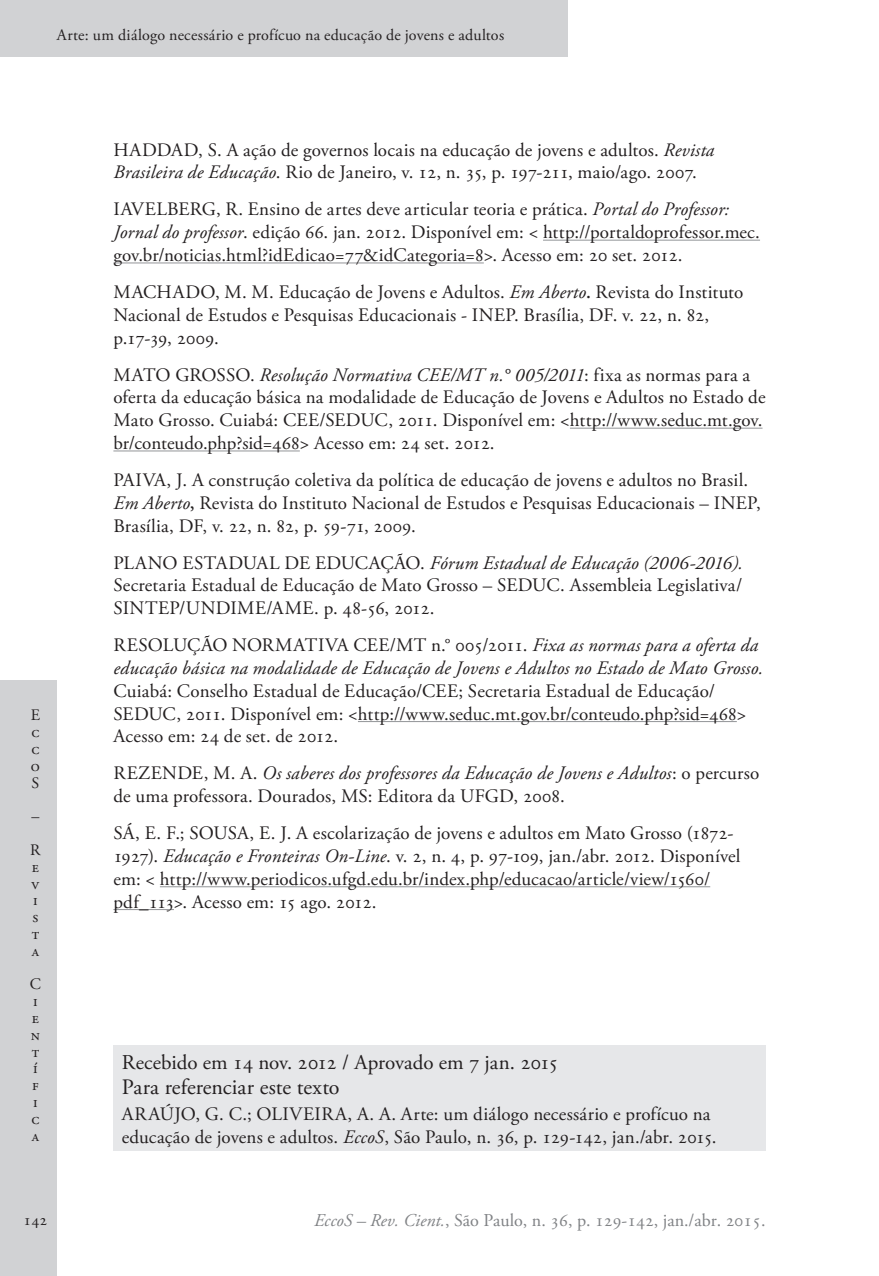
<style>
.page{position:relative;width:879px;height:1276px;background:#fff}
.page>*{position:absolute;margin:0;border:0;box-sizing:border-box;transform-origin:0 0}
.Ec_Tabela_-_titulo{font:22px "Adobe Garamond Pro";color:#231f20}
.Ec_Tabela_-_corpo{font:21px "Adobe Garamond Pro";letter-spacing:-.01em;color:#231f20}
.Ec_Referencias{font:19px/22.8px "Adobe Garamond Pro";letter-spacing:.01em;color:#231f20}
.t1{font:18px "Adobe Garamond Pro";color:#808285}
.t2{font:16px/16.8px "Adobe Garamond Pro";letter-spacing:.01em;color:#231f20;text-align:justify}
.s1{font-style:italic}
.s2{font-weight:600}
</style>
<div class="page">
<div style="left:0;top:680px;width:57px;height:596px;background:#d1d2d4"></div>
<div style="left:0;top:0;width:567px;height:57px;background:#d1d2d4"></div>
<hr style="left:543px;top:240px;width:217px;height:1px;background:#939598">
<hr style="left:113px;top:262px;width:371px;height:1px;background:#939598">
<hr style="left:570px;top:428px;width:192px;height:1px;background:#939598">
<hr style="left:113px;top:450px;width:187px;height:1px;background:#939598">
<hr style="left:358px;top:721px;width:379px;height:1px;background:#939598">
<hr style="left:160px;top:886px;width:550px;height:1px;background:#939598">
<hr style="left:113px;top:909px;width:61px;height:1px;background:#939598">
<div style="left:113px;top:1045px;width:652px;height:106px;background:#e6e7e9"></div>
<p class="t2" style="left:57px;top:27px;width:449px">Arte: um diálogo necessário e profícuo na educação de jovens e adultos</p>
<p class="t2" style="left:31px;top:707px;width:11px">E c c o S</p>
<p class="t2" style="left:30px;top:800px;width:12px;line-height:33.6px">–<br>R</p>
<p class="t2" style="left:32px;top:859px;width:9px">e v i s t a</p>
<p class="t2" style="left:30px;top:976px;width:13px;text-align:left">C i e n t í f i c a</p>
<p class="Ec_Referencias" style="left:113px;top:139px;width:602px">HADDAD, S. A ação de governos locais na educação de jovens e adultos. <span class="s1">Revista<br>Brasileira de Educação</span>. Rio de Janeiro, v. 12, n. 35, p. 197-211, maio/ago. 2007.</p>
<p class="Ec_Referencias" style="left:113px;top:199px;width:648px">IAVELBERG, R. Ensino de artes deve articular teoria e prática. <span class="s1">Portal do Professor:<br>Jornal do professor</span>. edição 66. jan. 2012. Disponível em: &lt; http://portaldoprofessor.mec. gov.br/noticias.html?idEdicao=77&amp;idCategoria=8&gt;. Acesso em: 20 set. 2012.</p>
<p class="Ec_Referencias" style="left:113px;top:281px;width:631px">MACHADO, M. M. Educação de Jovens e Adultos. <span class="s1">Em Aberto</span><span class="s2">.</span> Revista do Instituto<br>Nacional de Estudos e Pesquisas Educacionais - INEP. Brasília, DF. v. 22, n. 82, p.17-39, 2009.</p>
<p class="Ec_Referencias" style="left:113px;top:364px;width:653px">MATO GROSSO. <span class="s1">Resolução Normativa CEE/MT n.° 005/2011</span>: fixa as normas para a oferta da educação básica na modalidade de Educação de Jovens e Adultos no Estado de Mato Grosso. Cuiabá: CEE/SEDUC, 2011. Disponível em: &lt;http://www.seduc.mt.gov. br/conteudo.php?sid=468&gt; Acesso em: 24 set. 2012.</p>
<p class="Ec_Referencias" style="left:113px;top:469px;width:649px">PAIVA, J. A construção coletiva da política de educação de jovens e adultos no Brasil.<br><span class="s1">Em Aberto</span><span class="s2">,</span> Revista do Instituto Nacional de Estudos e Pesquisas Educacionais – INEP,<br>Brasília, DF, v. 22, n. 82, p. 59-71, 2009.</p>
<p class="Ec_Referencias" style="left:113px;top:552px;width:631px;text-align:justify">PLANO ESTADUAL DE EDUCAÇÃO. <span class="s1">Fórum Estadual de Educação (2006-2016).<br></span>Secretaria Estadual de Educação de Mato Grosso – SEDUC. Assembleia Legislativa/ SINTEP/UNDIME/AME. p. 48-56, 2012.</p>
<p class="Ec_Referencias" style="left:113px;top:634px;width:651px">RESOLUÇÃO NORMATIVA CEE/MT n.° 005/2011. <span class="s1">Fixa as normas para a oferta da educação básica na modalidade de Educação de Jovens e Adultos no Estado de Mato Grosso.<br></span>Cuiabá: Conselho Estadual de Educação/CEE; Secretaria Estadual de Educação/ SEDUC, 2011. Disponível em: &lt;http://www.seduc.mt.gov.br/conteudo.php?sid=468&gt; Acesso em: 24 de set. de 2012.</p>
<p class="Ec_Referencias" style="left:113px;top:762px;width:647px">REZENDE, M. A. <span class="s1">Os saberes dos professores da Educação de Jovens e Adultos</span>: o percurso de uma professora. Dourados, MS: Editora da UFGD, 2008.</p>
<p class="Ec_Referencias" style="left:113px;top:822px;width:628px">SÁ, E. F.; SOUSA, E. J. A escolarização de jovens e adultos em Mato Grosso (1872- 1927). <span class="s1">Educação e Fronteiras On-Line</span>. v. 2, n. 4, p. 97-109, jan./abr. 2012. Disponível em: &lt; http://www.periodicos.ufgd.edu.br/index.php/educacao/article/view/1560/ pdf_113&gt;. Acesso em: 15 ago. 2012.</p>
<p class="Ec_Tabela_-_corpo" style="left:122px;top:1049px;width:438px">Recebido em 14 nov. 2012 / Aprovado em 7 jan. 2015</p>
<p class="Ec_Tabela_-_titulo" style="left:122px;top:1074px;width:219px">Para referenciar este texto</p>
<p class="Ec_Referencias" style="left:122px;top:1103px;width:596px">ARAÚJO, G. C.; OLIVEIRA, A. A. Arte: um diálogo necessário e profícuo na educação de jovens e adultos. <span class="s1">EccoS</span>, São Paulo, n. 36, p. 129-142, jan./abr. 2015.</p>
<p class="t2" style="left:24px;top:1212px;width:25px">142</p>
<p class="t1" style="left:314px;top:1209px;width:453px"><span class="s1">EccoS – Rev. Cient.</span>, São Paulo, n. 36, p. 129-142, jan./abr. 2015.</p>
</div>
